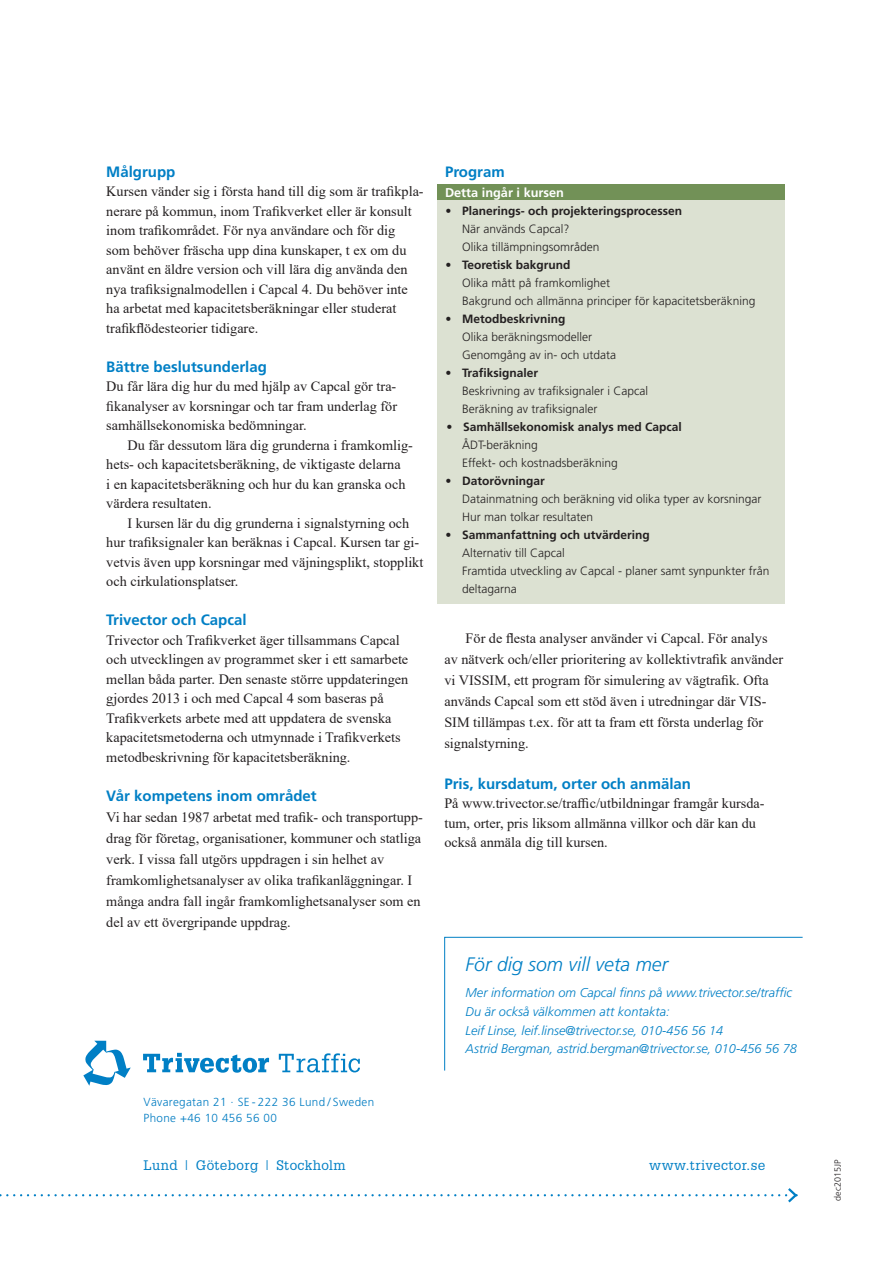
<style>
.page{position:relative;width:893px;height:1263px;background:#fff}
.page>*{position:absolute;margin:0;border:0;box-sizing:border-box;transform-origin:0 0}
.Fakta_kursiv_rubrik{font:italic 300 19.5px "Frutiger";color:#007fc5}
.Rubrik_baksida{font:700 15px "Frutiger LT Std";color:#007fc5}
.Mellanrubrik_blå{font:700 15px "Frutiger LT Std";color:#007fc5}
.Rubrik_baksida-2{font:14.25px/19.5px "Times New Roman";color:#231f20}
.Trafik_Processer_IT{font:13.5px "Glypha LT Std";letter-spacing:.03em;color:#007fc5}
.Fakta_kursiv{font:italic 300 12.75px/18.8px "Frutiger";color:#007fc5}
.Fakta_rubrik_neg__pl{font:700 12.75px "Frutiger LT Std";color:#fff}
.Fakta_pos__platta{font:300 12px/18px "Frutiger";color:#231f20}
.t1{font:700 12px "Frutiger";color:#231f20}
.Adress_vänsterställd{font:300 11.7px "Frutiger";letter-spacing:.03em;color:#007cc2}
.t2{font:300 9px "Frutiger";color:#231f20}
.s1{font-weight:700}
</style>
<div class="page">
<svg style="left:0;top:1188px;width:798px;height:15px"></svg>
<svg style="left:444px;top:937px;width:359px;height:134px"></svg>
<svg style="left:83px;top:1041px;width:48px;height:45px"></svg>
<svg style="left:143px;top:1053px;width:217px;height:20px"></svg>
<div style="left:437px;top:184px;width:348px;height:420px;background:#dce1d2"></div>
<div style="left:437px;top:184px;width:348px;height:16px;background:#729157"></div>
<p class="Rubrik_baksida" style="left:106px;top:163px;width:71px">Målgrupp</p>
<p class="Rubrik_baksida-2" style="left:106px;top:181px;width:319px">Kursen vänder sig i första hand till dig som är trafikpla&shy;nerare på kommun, inom Trafikverket eller är konsult inom trafikområdet. För nya användare och för dig<br>som behöver fräscha upp dina kunskaper, t ex om du använt en äldre version och vill lära dig använda den nya trafiksignalmodellen i Capcal 4. Du behöver inte ha arbetat med kapacitetsberäkningar eller studerat trafikflödesteorier tidigare.</p>
<p class="Rubrik_baksida" style="left:106px;top:358px;width:162px">Bättre beslutsunderlag</p>
<p class="Rubrik_baksida-2" style="left:106px;top:376px;width:292px;text-align:justify">Du får lära dig hur du med hjälp av Capcal gör tra&shy;fikanalyser av korsningar och tar fram underlag för samhällsekonomiska bedömningar.</p>
<p class="Rubrik_baksida-2" style="left:106px;top:435px;width:308px;text-indent:21px">Du får dessutom lära dig grunderna i framkomlig&shy;hets- och kapacitetsberäkning, de viktigaste delarna<br>i en kapacitetsberäkning och hur du kan granska och värdera resultaten.</p>
<p class="Rubrik_baksida-2" style="left:106px;top:513px;width:319px;text-indent:21px">I kursen lär du dig grunderna i signalstyrning och hur trafiksignaler kan beräknas i Capcal. Kursen tar gi&shy;vetvis även upp korsningar med väjningsplikt, stopplikt och cirkulationsplatser.</p>
<p class="Rubrik_baksida" style="left:106px;top:611px;width:142px">Trivector och Capcal</p>
<p class="Rubrik_baksida-2" style="left:106px;top:630px;width:303px">Trivector och Trafikverket äger tillsammans Capcal och utvecklingen av programmet sker i ett samarbete mellan båda parter. Den senaste större uppdateringen gjordes 2013 i och med Capcal 4 som baseras på Trafikverkets arbete med att uppdatera de svenska kapacitetsmetoderna och utmynnade i Trafikverkets metodbeskrivning för kapacitetsberäkning.</p>
<p class="Rubrik_baksida" style="left:106px;top:787px;width:212px">Vår kompetens inom området</p>
<p class="Rubrik_baksida-2" style="left:106px;top:806px;width:318px;line-height:21px">Vi har sedan 1987 arbetat med trafik- och transportupp&shy;drag för företag, organisationer, kommuner och statliga verk. I vissa fall utgörs uppdragen i sin helhet av framkomlighetsanalyser av olika trafikanläggningar. I många andra fall ingår framkomlighetsanalyser som en</p>
<p class="Rubrik_baksida-2" style="left:106px;top:912px;width:186px">del av ett övergripande uppdrag.</p>
<p class="Adress_vänsterställd" style="left:144px;top:1095px;width:232px">Vävaregatan 21 · SE - 222 36 Lund / Sweden</p>
<p class="Adress_vänsterställd" style="left:144px;top:1111px;width:135px">Phone +46 10 456 56 00</p>
<p class="Mellanrubrik_blå" style="left:445px;top:163px;width:61px">Program</p>
<p class="Fakta_rubrik_neg__pl" style="left:445px;top:185px;width:121px">Detta ingår i kursen</p>
<p class="t1" style="left:445px;top:203px;width:238px">• Planerings- och projekteringsprocessen</p>
<p class="Fakta_pos__platta" style="left:462px;top:219px;width:109px">När används Capcal?</p>
<p class="Fakta_pos__platta" style="left:462px;top:237px;width:139px">Olika tillämpningsområden</p>
<p class="t1" style="left:445px;top:257px;width:126px">• Teoretisk bakgrund</p>
<p class="Fakta_pos__platta" style="left:462px;top:273px;width:295px">Olika mått på framkomlighet<br>Bakgrund och allmänna principer för kapacitetsberäkning</p>
<p class="t1" style="left:445px;top:311px;width:121px">• Metodbeskrivning</p>
<p class="Fakta_pos__platta" style="left:462px;top:327px;width:132px">Olika beräkningsmodeller</p>
<p class="Fakta_pos__platta" style="left:462px;top:345px;width:156px">Genomgång av in- och utdata</p>
<p class="t1" style="left:445px;top:365px;width:94px">• Trafiksignaler</p>
<p class="Fakta_pos__platta" style="left:462px;top:381px;width:188px">Beskrivning av trafiksignaler i Capcal</p>
<p class="Fakta_pos__platta" style="left:462px;top:399px;width:137px">Beräkning av trafiksignaler</p>
<p class="t1" style="left:446px;top:419px;width:237px">• Samhällsekonomisk analys med Capcal</p>
<p class="Fakta_pos__platta" style="left:462px;top:435px;width:77px">ÅDT-beräkning</p>
<p class="Fakta_pos__platta" style="left:462px;top:453px;width:157px">Effekt- och kostnadsberäkning</p>
<p class="t1" style="left:445px;top:473px;width:101px">• Datorövningar</p>
<p class="Fakta_pos__platta" style="left:462px;top:489px;width:301px">Datainmatning och beräkning vid olika typer av korsningar<br>Hur man tolkar resultaten</p>
<p class="Fakta_pos__platta" style="left:462px;top:525px;width:309px;text-indent:-16px"><span class="s1">• Sammanfattning och utvärdering<br></span>Alternativ till Capcal<br>Framtida utveckling av Capcal - planer samt synpunkter från deltagarna</p>
<p class="Rubrik_baksida-2" style="left:444px;top:627px;width:340px;line-height:21px;text-indent:21px">För de flesta analyser använder vi Capcal. För analys av nätverk och/eller prioritering av kollektivtrafik använder vi VISSIM, ett program för simulering av vägtrafik. Ofta används Capcal som ett stöd även i utredningar där VIS-SIM tillämpas t.ex. för att ta fram ett första underlag för signalstyrning.</p>
<p class="Rubrik_baksida" style="left:444px;top:775px;width:248px">Pris, kursdatum, orter och anmälan</p>
<p class="Rubrik_baksida-2" style="left:444px;top:793px;width:322px">På www.trivector.se/traffic/utbildningar framgår kursda&shy;tum, orter, pris liksom allmänna villkor och där kan du också anmäla dig till kursen.</p>
<p class="Fakta_kursiv_rubrik" style="left:466px;top:953px;width:204px">För dig som vill veta mer</p>
<p class="Fakta_kursiv" style="left:466px;top:983px;width:328px">Mer information om Capcal finns på www.trivector.se/traffic<br>Du är också välkommen att kontakta:</p>
<p class="Fakta_kursiv" style="left:466px;top:1021px;width:259px">Leif Linse, leif.linse@trivector.se, 010-456 56 14</p>
<p class="Fakta_kursiv" style="left:466px;top:1039px;width:333px">Astrid Bergman, astrid.bergman@trivector.se, 010-456 56 78</p>
<p class="Trafik_Processer_IT" style="left:144px;top:1157px;width:203px">Lund | Göteborg | Stockholm</p>
<p class="Trafik_Processer_IT" style="left:649px;top:1157px;width:118px">www.trivector.se</p>
<p class="t2" style="left:833px;top:1200px;width:43px;rotate:-90deg">dec2015JP</p>
</div>
